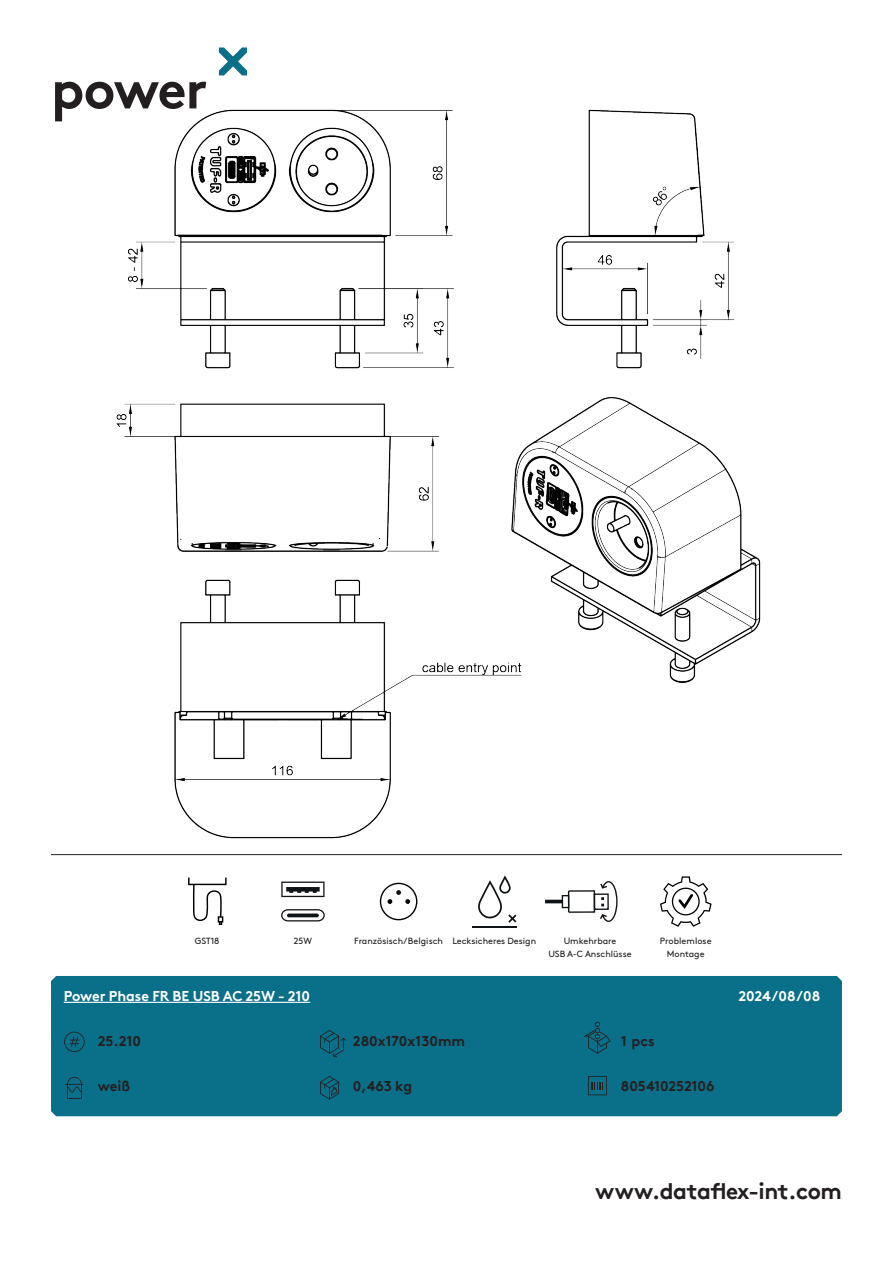
<style>
.page{position:relative;width:893px;height:1263px;background:#fff}
.page>*{position:absolute;margin:0;border:0;box-sizing:border-box;transform-origin:0 0}
.t1{font:700 54px "Brown Pro TT";letter-spacing:-.03em;color:#231f20}
.t2{font:700 22.5px "Brown Pro TT";letter-spacing:-.02em;color:#231f20}
.specificaties{font:700 14.25px "Brown Pro TT";color:#231f20}
.t3{font:700 14.25px "Brown Pro TT";color:#fff}
.onderschrift{font:9px/12.8px "Brown";color:#231f20;text-align:center}
</style>
<div class="page">
<svg style="left:219px;top:47px;width:28px;height:28px"></svg>
<hr style="left:51px;top:854px;width:791px;height:1px;background:#231f20">
<svg style="left:188px;top:877px;width:39px;height:48px"></svg>
<svg style="left:281px;top:909px;width:44px;height:12px"></svg>
<svg style="left:287px;top:913px;width:32px;height:4px"></svg>
<svg style="left:281px;top:881px;width:44px;height:16px"></svg>
<svg style="left:380px;top:883px;width:37px;height:37px"></svg>
<hr style="left:472px;top:926px;width:44px;height:2px;background:#101315">
<svg style="left:478px;top:875px;width:38px;height:48px"></svg>
<div style="left:562px;top:895px;width:7px;height:13px;border:1px solid #101315"></div>
<hr style="left:545px;top:900px;width:17px;height:3px;background:#101315">
<svg style="left:567px;top:881px;width:51px;height:41px"></svg>
<svg style="left:660px;top:876px;width:52px;height:51px"></svg>
<div style="left:51px;top:976px;width:791px;height:140px;background:#0a6f88"></div>
<img style="left:67px;top:109px;width:759px;height:746px">
<svg style="left:64px;top:1032px;width:21px;height:20px"></svg>
<svg style="left:65px;top:1077px;width:18px;height:22px"></svg>
<svg style="left:320px;top:1030px;width:26px;height:27px"></svg>
<svg style="left:583px;top:1022px;width:27px;height:32px"></svg>
<svg style="left:320px;top:1076px;width:19px;height:24px"></svg>
<svg style="left:588px;top:1076px;width:19px;height:19px"></svg>
<hr style="left:64px;top:1002px;width:246px;height:1px;background:#fff">
<h1 class="t1" style="left:51px;top:46px;width:158px">power</h1>
<p class="onderschrift" style="left:195px;top:934px;width:26px">GST18</p>
<p class="onderschrift" style="left:294px;top:934px;width:20px">25W</p>
<p class="onderschrift" style="left:354px;top:934px;width:90px">Französisch/Belgisch</p>
<p class="onderschrift" style="left:452px;top:934px;width:85px">Lecksicheres Design</p>
<p class="onderschrift" style="left:564px;top:934px;width:54px">Umkehrbare</p>
<p class="onderschrift" style="left:548px;top:946px;width:85px">USB A-C Anschlüsse</p>
<p class="onderschrift" style="left:660px;top:934px;width:53px">Problemlose<br>Montage</p>
<h3 class="t3" style="left:64px;top:985px;width:248px">Power Phase FR BE USB AC 25W - 210</h3>
<h3 class="t3" style="left:738px;top:985px;width:83px">2024/08/08</h3>
<h3 class="specificaties" style="left:98px;top:1029px;width:45px">25.210</h3>
<p class="specificaties" style="left:98px;top:1074px;width:34px">weiß</p>
<p class="specificaties" style="left:353px;top:1029px;width:114px">280x170x130mm</p>
<p class="specificaties" style="left:621px;top:1029px;width:35px">1 pcs</p>
<p class="specificaties" style="left:353px;top:1074px;width:61px">0,463 kg</p>
<h3 class="specificaties" style="left:621px;top:1074px;width:95px">805410252106</h3>
<h2 class="t2" style="left:595px;top:1173px;width:248px">www.dataflex-int.com</h2>
</div>
